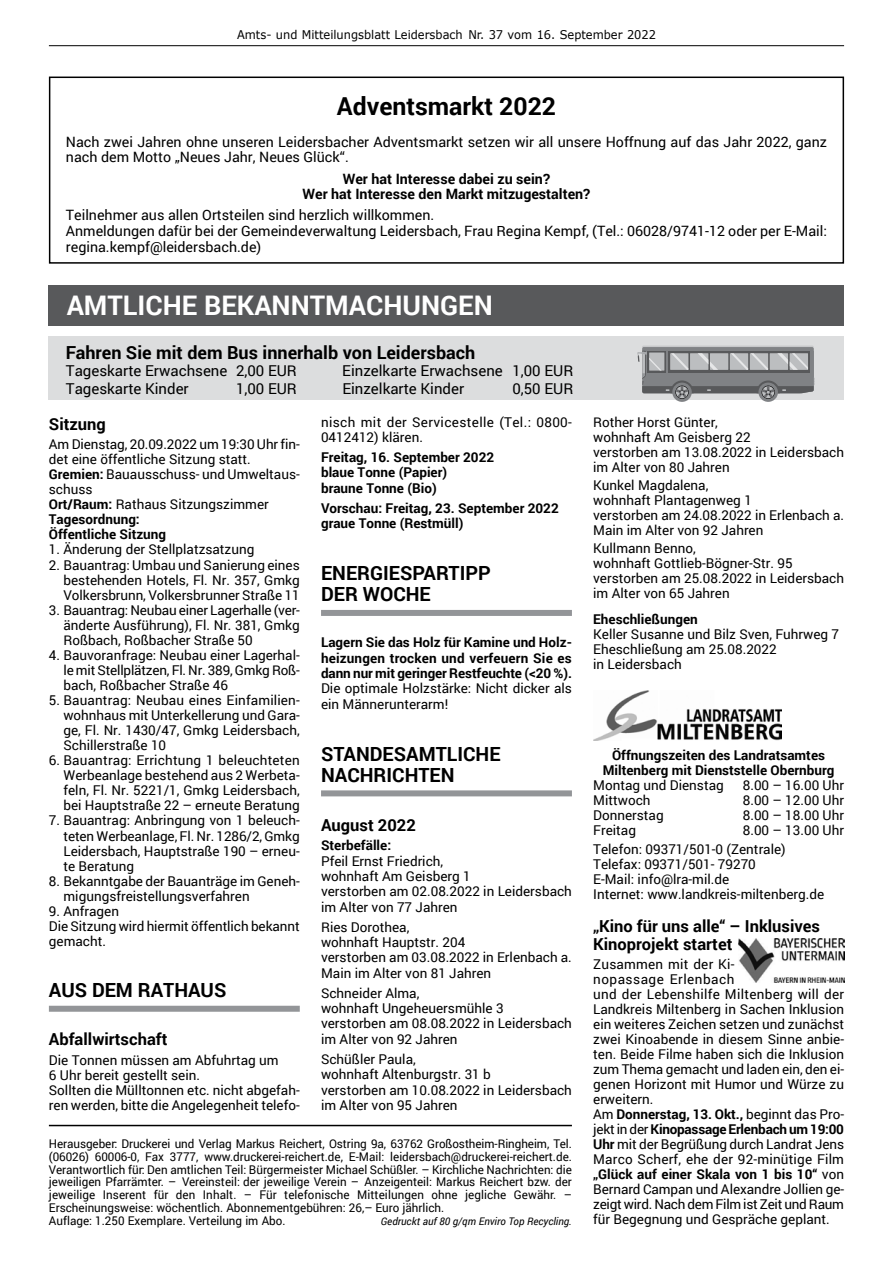
<style>
.page{position:relative;width:893px;height:1263px;background:#fff}
.page>*{position:absolute;margin:0;border:0;box-sizing:border-box;transform-origin:0 0}
.t1{font:700 27px "Roboto";color:#fff}
.t2{font:700 24.75px "Roboto";color:#000}
.t3{font:700 19.5px/21.3px "Roboto";color:#000}
.t4{font:700 18px "Roboto";color:#000}
.t5{font:700 16.5px/18px "Roboto";color:#000}
.t6{font:15px "Roboto";color:#000}
.t7{font:14.25px/15.8px "Roboto";color:#000}
.t8{font:700 14.25px/15.8px "Roboto";color:#000;text-align:center}
.t9{font:13.5px/15px "Roboto";color:#000}
.t10{font:700 13.5px/15.3px "Roboto";color:#000}
.t11{font:13.5px/15.3px "Roboto";letter-spacing:.025em;color:#000}
.t12{font:12px/12.8px "Roboto";color:#000}
.t13{font:12px "Verdana";color:#000;scale:.95 1}
.t14{font:italic 10.5px "Roboto";color:#000}
.s1{font-weight:700}
</style>
<div class="page">
<hr style="left:49px;top:45px;width:795px;height:1px;background:#000">
<div style="left:49px;top:336px;width:795px;height:64px;background:#dcddde"></div>
<svg style="left:672px;top:383px;width:20px;height:19px"></svg>
<svg style="left:758px;top:383px;width:20px;height:19px"></svg>
<svg style="left:637px;top:346px;width:177px;height:52px;background:#929396"></svg>
<div style="left:49px;top:285px;width:795px;height:40px;background:#58595b"></div>
<div style="left:49px;top:1006px;width:251px;height:6px;background:#939598"></div>
<img style="left:593px;top:690px;width:188px;height:50px">
<div style="left:321px;top:610px;width:251px;height:6px;background:#939598"></div>
<div style="left:321px;top:790px;width:251px;height:6px;background:#939598"></div>
<hr style="left:49px;top:1125px;width:523px;height:1px;background:#000">
<div style="left:49px;top:77px;width:795px;height:187px;border:2px solid #000"></div>
<img style="left:739px;top:938px;width:105px;height:44px">
<p class="t13" style="left:237px;top:27px;width:443px">Amts- und Mitteilungsblatt Leidersbach Nr. 37 vom 16. September 2022</p>
<h2 class="t2" style="left:337px;top:89px;width:221px">Adventsmarkt 2022</h2>
<p class="t7" style="left:66px;top:133px;width:763px">Nach zwei Jahren ohne unseren Leidersbacher Adventsmarkt setzen wir all unsere Hoffnung auf das Jahr 2022, ganz nach dem Motto „Neues Jahr, Neues Glück“.</p>
<p class="t8" style="left:303px;top:170px;width:289px">Wer hat Interesse dabei zu sein?<br>Wer hat Interesse den Markt mitzugestalten?</p>
<p class="t7" style="left:66px;top:207px;width:763px">Teilnehmer aus allen Ortsteilen sind herzlich willkommen.<br>Anmeldungen dafür bei der Gemeindeverwaltung Leidersbach, Frau Regina Kempf, (Tel.: 06028/9741-12 oder per E-Mail: regina.kempf@leidersbach.de)</p>
<h1 class="t1" style="left:67px;top:287px;width:428px">AMTLICH E BEKANNTMACH UNGEN</h1>
<h3 class="t4" style="left:66px;top:340px;width:411px">Fahren Sie mit dem Bus innerhalb von Leidersbach</h3>
<p class="t6" style="left:66px;top:360px;width:232px">Tageskarte Erwachsene 2,00 EUR</p>
<p class="t6" style="left:342px;top:360px;width:232px">Einzelkarte Erwachsene 1,00 EUR</p>
<p class="t6" style="left:66px;top:378px;width:124px">Tageskarte Kinder</p>
<p class="t6" style="left:236px;top:378px;width:62px">1,00 EUR</p>
<p class="t6" style="left:342px;top:378px;width:123px">Einzelkarte Kinder</p>
<p class="t6" style="left:512px;top:378px;width:62px">0,50 EUR</p>
<p class="t11" style="left:321px;top:414px;width:252px">nisch mit der Servicestelle (Tel.: 0800-<br>0412412) klären.</p>
<p class="t10" style="left:321px;top:449px;width:175px">Freitag, 16. September 2022 blaue Tonne (Papier)<br>braune Tonne (Bio)</p>
<p class="t10" style="left:321px;top:500px;width:239px">Vorschau: Freitag, 23. September 2022 graue Tonne (Restmüll)</p>
<h3 class="t3" style="left:321px;top:562px;width:61px">Energies</h3>
<p class="t5" style="left:49px;top:414px;width:58px">Sitzung</p>
<p class="t9" style="left:49px;top:436px;width:252px">Am Dienstag, 20.09.2022 um 19:30 Uhr fin&shy;det eine öffentliche Sitzung statt.<br><span class="s1">Gremien:</span> Bauausschuss- und Umweltaus&shy;schuss<br><span class="s1">Ort/Raum:</span> Rathaus Sitzungszimmer<br><span class="s1">Tagesordnung:<br>Öffentliche Sitzung</span></p>
<p class="t9" style="left:49px;top:542px;width:207px">1. Änderung der Stellplatzsatzung</p>
<p class="t9" style="left:63px;top:557px;width:238px;text-align:justify;text-indent:-15px">2. Bauantrag: Umbau und Sanierung eines bestehenden Hotels, Fl. Nr. 357, Gmkg Volkersbrunn, Volkersbrunner Straße 11</p>
<p class="t9" style="left:63px;top:602px;width:238px;text-align:justify;text-indent:-15px">3. Bauantrag: Neubau einer Lagerhalle (ver&shy;änderte Ausführung), Fl. Nr. 381, Gmkg Roßbach, Roßbacher Straße 50</p>
<p class="t9" style="left:63px;top:647px;width:238px;text-align:justify;text-indent:-15px">4. Bauvoranfrage: Neubau einer Lagerhal&shy;le mit Stellplätzen, Fl. Nr. 389, Gmkg Roß&shy;bach, Roßbacher Straße 46</p>
<p class="t9" style="left:63px;top:692px;width:238px;text-align:justify;text-indent:-15px">5. Bauantrag: Neubau eines Einfamilien&shy;wohnhaus mit Unterkellerung und Gara&shy;ge, Fl. Nr. 1430/47, Gmkg Leidersbach, Schillerstraße 10</p>
<p class="t9" style="left:63px;top:752px;width:238px;text-align:justify;text-indent:-15px">6. Bauantrag: Errichtung 1 beleuchteten Werbeanlage bestehend aus 2 Werbeta&shy;feln, Fl. Nr. 5221/1, Gmkg Leidersbach, bei Hauptstraße 22 – erneute Beratung</p>
<p class="t9" style="left:63px;top:813px;width:238px;text-align:justify;text-indent:-15px">7. Bauantrag: Anbringung von 1 beleuch&shy;teten Werbeanlage, Fl. Nr. 1286/2, Gmkg Leidersbach, Hauptstraße 190 – erneu&shy;te Beratung</p>
<p class="t9" style="left:63px;top:873px;width:238px;text-indent:-15px">8. Bekanntgabe der Bauanträge im Geneh&shy;migungsfreistellungsverfahren</p>
<p class="t9" style="left:49px;top:903px;width:252px">9. Anfragen<br>Die Sitzung wird hiermit öffentlich bekannt gemacht.</p>
<h3 class="t3" style="left:49px;top:979px;width:57px">Aus dem</h3>
<h3 class="t3" style="left:138px;top:979px;width:13px">Rat</h3>
<h3 class="t3" style="left:174px;top:979px;width:28px">haus</h3>
<p class="t5" style="left:49px;top:1030px;width:120px">Abfallwirtschaft</p>
<p class="t9" style="left:49px;top:1052px;width:252px">Die Tonnen müssen am Abfuhrtag um<br>6 Uhr bereit gestellt sein.<br>Sollten die Mülltonnen etc. nicht abgefah&shy;ren werden, bitte die Angelegenheit telefo-</p>
<h3 class="t3" style="left:321px;top:562px;width:171px;text-indent:91px">parti pp der Woche</h3>
<p class="t10" style="left:321px;top:634px;width:252px;text-align:justify">Lagern Sie das Holz für Kamine und Holz&shy;heizungen trocken und verfeuern Sie es dann nur mit geringer Restfeuchte (&lt;20 %).</p>
<p class="t9" style="left:321px;top:680px;width:252px">Die optimale Holzstärke: Nicht dicker als ein Männerunterarm!</p>
<h3 class="t3" style="left:321px;top:742px;width:25px">Standesamtli</h3>
<h3 class="t3" style="left:463px;top:742px;width:37px">che</h3>
<h3 class="t3" style="left:321px;top:763px;width:110px">Nachrichten</h3>
<p class="t5" style="left:321px;top:815px;width:96px">August 2022</p>
<p class="t10" style="left:321px;top:837px;width:72px">Sterbefälle:</p>
<p class="t9" style="left:321px;top:853px;width:252px">Pfeil Ernst Friedrich,<br>wohnhaft Am Geisberg 1<br>verstorben am 02.08.2022 in Leidersbach im Alter von 77 Jahren</p>
<p class="t9" style="left:321px;top:919px;width:252px">Ries Dorothea,<br>wohnhaft Hauptstr. 204<br>verstorben am 03.08.2022 in Erlenbach a.<br>Main im Alter von 81 Jahren</p>
<p class="t9" style="left:321px;top:985px;width:252px">Schneider Alma,<br>wohnhaft Ungeheuersmühle 3 verstorben am 08.08.2022 in Leidersbach im Alter von 92 Jahren</p>
<p class="t9" style="left:321px;top:1051px;width:252px">Schüßler Paula,<br>wohnhaft Altenburgstr. 31 b<br>verstorben am 10.08.2022 in Leidersbach im Alter von 95 Jahren</p>
<p class="t12" style="left:49px;top:1137px;width:525px">Herausgeber: Druckerei und Verlag Markus Reichert, Ostring 9a, 63762 Großostheim-Ringheim, Tel. (06026) 60006-0, Fax 3777, www.druckerei-reichert.de, E-Mail: leidersbach@druckerei-reichert.de.<br>Verantwortlich für: Den amtlichen Teil: Bürgermeister Michael Schüßler. – Kirchliche Nachrichten: die jeweiligen Pfarrämter. – Vereinsteil: der jeweilige Verein – Anzeigenteil: Markus Reichert bzw. der jeweilige Inserent für den Inhalt. – Für telefonische Mitteilungen ohne jegliche Gewähr. – Erscheinungsweise: wöchentlich. Abonnementgebühren: 26,– Euro jährlich.<br>Auflage: 1.250 Exemplare. Verteilung im Abo.</p>
<p class="t14" style="left:381px;top:1213px;width:193px">Gedruckt auf 80 g/qm Enviro Top Recycling.</p>
<p class="t9" style="left:593px;top:414px;width:252px">Rother Horst Günter,<br>wohnhaft Am Geisberg 22<br>verstorben am 13.08.2022 in Leidersbach im Alter von 80 Jahren</p>
<p class="t9" style="left:593px;top:477px;width:252px">Kunkel Magdalena,<br>wohnhaft Plantagenweg 1<br>verstorben am 24.08.2022 in Erlenbach a.<br>Main im Alter von 92 Jahren</p>
<p class="t9" style="left:593px;top:540px;width:252px">Kullmann Benno,<br>wohnhaft Gottlieb-Bögner-Str. 95 verstorben am 25.08.2022 in Leidersbach im Alter von 65 Jahren</p>
<p class="t10" style="left:593px;top:611px;width:106px">Eheschließungen</p>
<p class="t9" style="left:593px;top:626px;width:247px">Keller Susanne und Bilz Sven, Fuhrweg 7<br>Eheschließung am 25.08.2022<br>in Leidersbach</p>
<p class="t10" style="left:603px;top:747px;width:233px;text-align:center">Öffnungszeiten des Landratsamtes<br>Miltenberg mit Dienststelle Obernburg</p>
<p class="t9" style="left:593px;top:777px;width:132px">Montag und Dienstag</p>
<p class="t9" style="left:743px;top:777px;width:103px">8.00 – 16.00 Uhr</p>
<p class="t9" style="left:593px;top:792px;width:59px">Mittwoch</p>
<p class="t9" style="left:743px;top:792px;width:103px">8.00 – 12.00 Uhr</p>
<p class="t9" style="left:593px;top:807px;width:72px">Donnerstag</p>
<p class="t9" style="left:743px;top:807px;width:103px">8.00 – 18.00 Uhr</p>
<p class="t9" style="left:593px;top:822px;width:44px">Freitag</p>
<p class="t9" style="left:593px;top:820px;width:252px;line-height:19.5px;text-indent:150px">8.00 – 13.00 Uhr<br>Telefon: 09371/501-0 (Zentrale)</p>
<p class="t9" style="left:593px;top:856px;width:233px">Telefax: 09371/501- 79270<br>E-Mail: info@lra-mil.de<br>Internet: www.landkreis-miltenberg.de</p>
<p class="t5" style="left:593px;top:917px;width:228px">„Kino für uns alle“ – Inklusives<br>Kinoprojekt startet</p>
<p class="t9" style="left:593px;top:957px;width:252px">Zusammen mit der Ki-<br>nopassage Erlenbach<br>und der Lebenshilfe Miltenberg will der Landkreis Miltenberg in Sachen Inklusion ein weiteres Zeichen setzen und zunächst zwei Kinoabende in diesem Sinne anbie&shy;ten. Beide Filme haben sich die Inklusion zum Thema gemacht und laden ein, den ei&shy;genen Horizont mit Humor und Würze zu erweitern.<br>Am <span class="s1">Donnerstag, 13. Okt.,</span> beginnt das Pro&shy;jekt in der <span class="s1">Kinopassage Erlenbach um 19:00<br>Uhr</span> mit der Begrüßung durch Landrat Jens Marco Scherf, ehe der 92-minütige Film <span class="s1">„Glück auf einer Skala von 1 bis 10“</span> von Bernard Campan und Alexandre Jollien ge&shy;zeigt wird. Nach dem Film ist Zeit und Raum für Begegnung und Gespräche geplant.</p>
</div>
